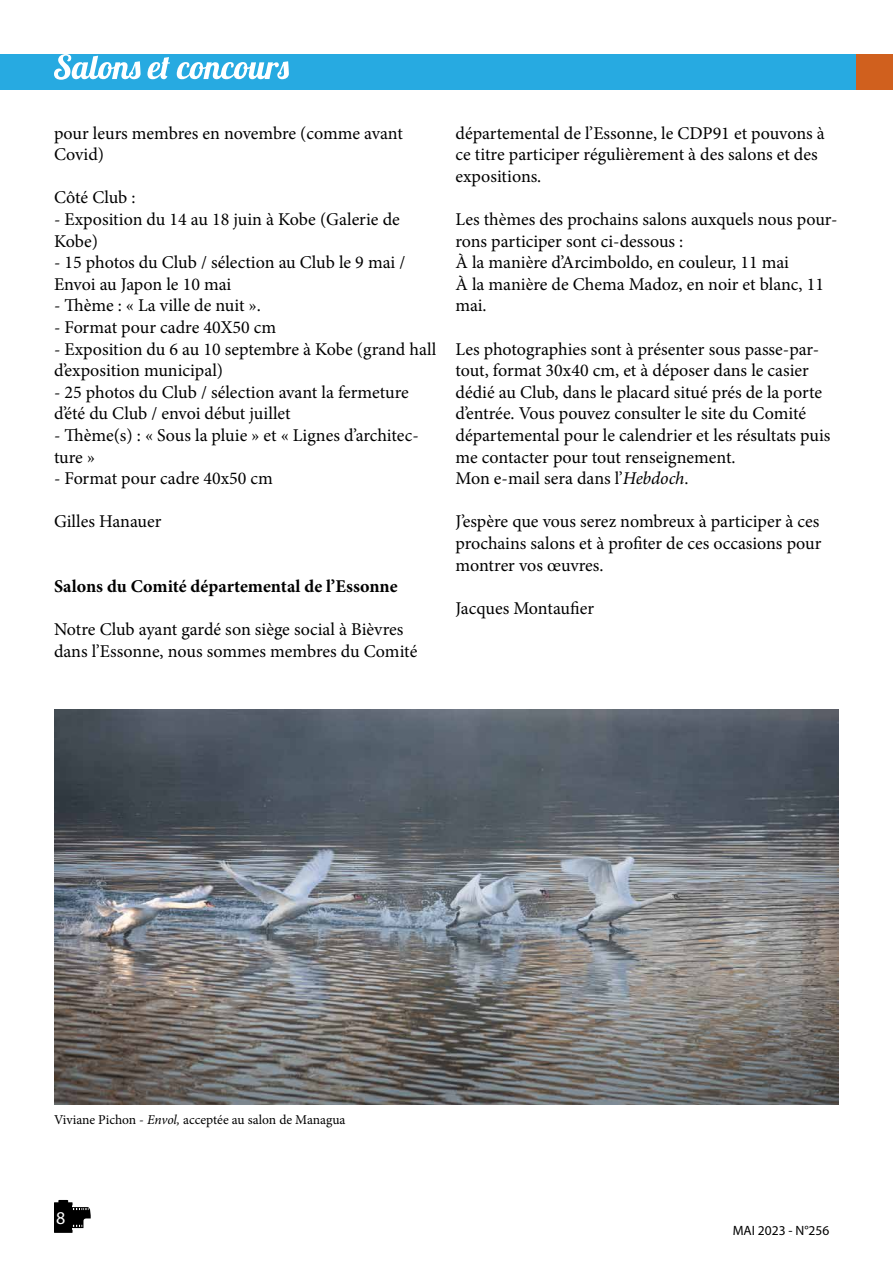
<style>
.page{position:relative;width:893px;height:1263px;background:#fff}
.page>*{position:absolute;margin:0;border:0;box-sizing:border-box;transform-origin:0 0}
.t1{font:18px/21.6px "Minion Pro";color:#000}
.t2{font:700 18px "Minion Pro";color:#000}
.t3{font:18px "Myriad Pro";color:#fff}
.t4{font:13.5px "Minion Pro";letter-spacing:-.005em;color:#000}
.t5{font:13.5px "Myriad Pro";color:#000}
.s1{font-style:italic}
</style>
<div class="page">
<svg style="left:58px;top:1200px;width:33px;height:28px"></svg>
<div style="left:54px;top:1205px;width:18px;height:25px;background:#000"></div>
<hr style="left:54px;top:1202px;width:19px;height:3px;background:#000">
<svg style="left:54px;top:1229px;width:19px;height:4px"></svg>
<img style="left:54px;top:709px;width:785px;height:395px">
<div style="left:0;top:54px;width:893px;height:35px;background:#27aae1"></div>
<div style="left:857px;top:54px;width:36px;height:35px;background:#d0601e"></div>
<svg style="left:54px;top:54px;width:235px;height:26px"></svg>
<p class="t1" style="left:54px;top:122px;width:350px">pour leurs membres en novembre (comme avant<br>Covid)</p>
<p class="t1" style="left:54px;top:187px;width:83px">Côté Club :</p>
<p class="t1" style="left:54px;top:208px;width:347px">- Exposition du 14 au 18 juin à Kobe (Galerie de<br>Kobe)</p>
<p class="t1" style="left:54px;top:252px;width:353px">- 15 photos du Club / sélection au Club le 9 mai /<br>Envoi au Japon le 10 mai</p>
<p class="t1" style="left:54px;top:295px;width:208px">- Thème : « La ville de nuit ».</p>
<p class="t1" style="left:54px;top:316px;width:224px">- Format pour cadre 40X50 cm</p>
<p class="t1" style="left:54px;top:338px;width:384px">- Exposition du 6 au 10 septembre à Kobe (grand hall d’exposition municipal)</p>
<p class="t1" style="left:54px;top:381px;width:356px">- 25 photos du Club / sélection avant la fermeture d’été du Club / envoi début juillet</p>
<p class="t1" style="left:54px;top:424px;width:366px">- Thème(s) : « Sous la pluie » et « Lignes d’architec&shy;ture »</p>
<p class="t1" style="left:54px;top:468px;width:220px">- Format pour cadre 40x50 cm</p>
<p class="t1" style="left:54px;top:511px;width:109px">Gilles Hanauer</p>
<p class="t2" style="left:54px;top:574px;width:345px">Salons du Comité départemental de l’Essonne</p>
<p class="t1" style="left:54px;top:619px;width:365px">Notre Club ayant gardé son siège social à Bièvres dans l’Essonne, nous sommes membres du Comité</p>
<p class="t1" style="left:455px;top:122px;width:371px">départemental de l’Essonne, le CDP91 et pouvons à ce titre participer régulièrement à des salons et des expositions.</p>
<p class="t1" style="left:455px;top:208px;width:384px">Les thèmes des prochains salons auxquels nous pour&shy;rons participer sont ci-dessous :<br>À la manière d’Arcimboldo, en couleur, 11 mai<br>À la manière de Chema Madoz, en noir et blanc, 11 mai.</p>
<p class="t1" style="left:455px;top:338px;width:376px">Les photographies sont à présenter sous passe-par&shy;tout, format 30x40 cm, et à déposer dans le casier dédié au Club, dans le placard situé prés de la porte d’entrée. Vous pouvez consulter le site du Comité départemental pour le calendrier et les résultats puis me contacter pour tout renseignement.<br>Mon e-mail sera dans l’<span class="s1">Hebdoch</span>.</p>
<p class="t1" style="left:455px;top:511px;width:367px;text-align:justify">J’espère que vous serez nombreux à participer à ces prochains salons et à profiter de ces occasions pour montrer vos œuvres.</p>
<p class="t1" style="left:455px;top:597px;width:140px">Jacques Montaufier</p>
<p class="t4" style="left:54px;top:1110px;width:293px">Viviane Pichon - <span class="s1">Envol,</span> acceptée au salon de Managua</p>
<p class="t3" style="left:56px;top:1206px;width:11px">8</p>
<p class="t5" style="left:733px;top:1222px;width:98px">MAI 2023 - N°256</p>
</div>
